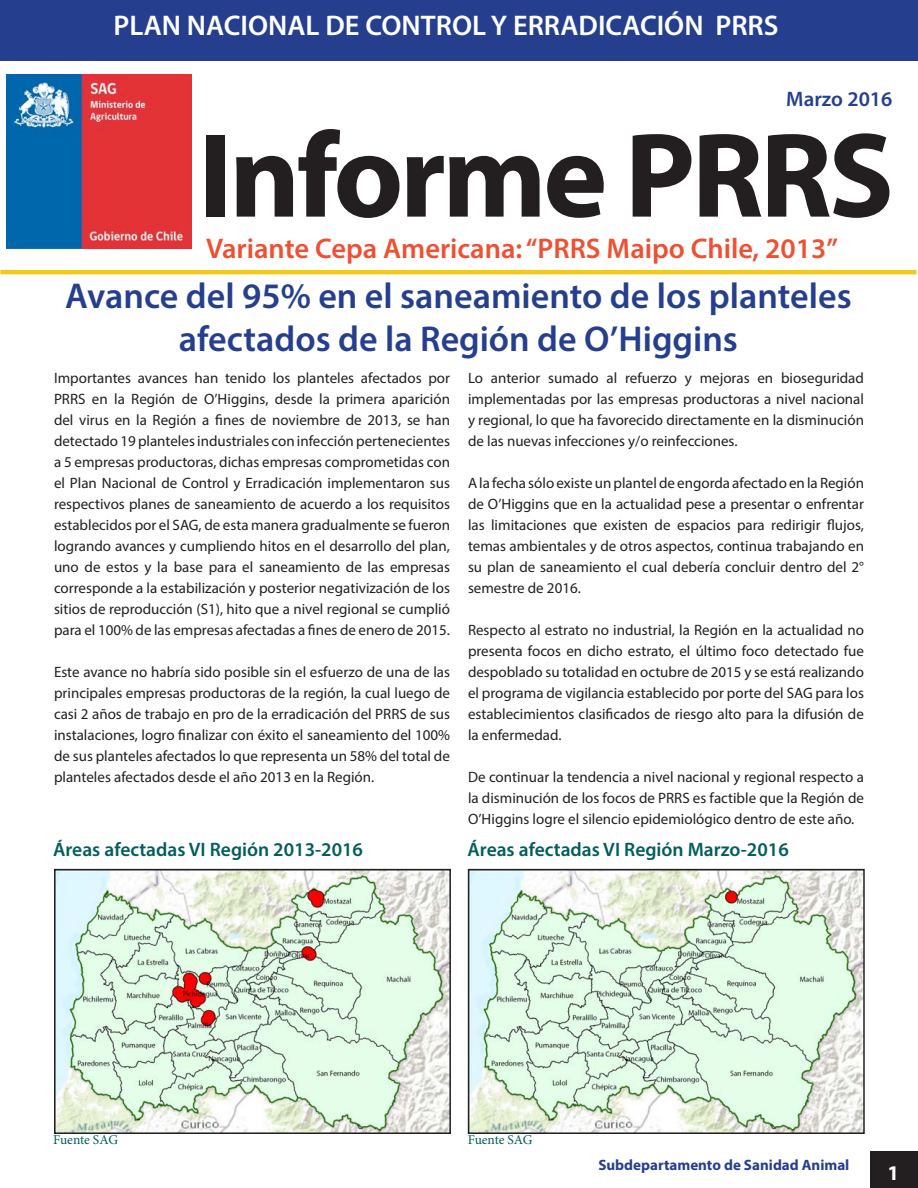
<style>
.page{position:relative;width:918px;height:1188px;background:#fff}
.page>*{position:absolute;margin:0;border:0;box-sizing:border-box;transform-origin:0 0}
.t1{font:700 121.5px "Myriad Pro";letter-spacing:-.03em;color:#231f20}
.Head_1{font:600 36px/43.5px "Myriad Pro";color:#253f8e;text-align:center}
.Tagline{font:600 28.5px "Myriad Pro";color:#ef5033}
.News_title_flash{font:600 28.5px "Myriad Pro";color:#fff}
.t2{font:600 21px "Myriad Pro";color:#253f8e}
.t3{font:700 21px "Myriad Pro";color:#fff}
.Head_1-2{font:600 19.5px "Myriad Pro";color:#005e5c}
.Body{font:15px/21px "Myriad Pro";color:#231f20;text-align:justify}
.t4{font:700 15px "Myriad Pro";color:#253f8e}
.t5{font:13.5px "Minion Pro";letter-spacing:-.005em;color:#005e5c}
</style>
<div class="page">
<div style="left:871px;top:1151px;width:47px;height:37px;background:#231f20"></div>
<div style="left:0;top:0;width:918px;height:61px;background:#253f8e"></div>
<img style="left:6px;top:75px;width:185px;height:173px">
<img style="left:57px;top:872px;width:391px;height:259px">
<div style="left:54px;top:869px;width:397px;height:265px;border:2px solid #231f20"></div>
<img style="left:471px;top:872px;width:391px;height:259px">
<div style="left:468px;top:869px;width:397px;height:265px;border:2px solid #231f20"></div>
<hr style="left:0;top:270px;width:916px;height:4px;background:#f0cb18">
<p class="News_title_flash" style="left:114px;top:7px;width:666px">PLAN NACIONAL DE CONTROL Y ERRADICACIÓN PRRS</p>
<p class="t2" style="left:786px;top:86px;width:108px">Marzo 2016</p>
<p class="t1" style="left:198px;top:96px;width:698px">Informe PRRS</p>
<p class="Tagline" style="left:206px;top:231px;width:633px">Variante Cepa Americana: “PRRS Maipo Chile, 2013”</p>
<p class="Head_1" style="left:65px;top:273px;width:788px">Avance del 95% en el saneamiento de los planteles afectados de la Región de O’Higgins</p>
<p class="Body" style="left:54px;top:367px;width:398px">Importantes avances han tenido los planteles afectados por PRRS en la Región de O’Higgins, desde la primera aparición del virus en la Región a fines de noviembre de 2013, se han detectado 19 planteles industriales con infección pertenecientes a 5 empresas productoras, dichas empresas comprometidas con el Plan Nacional de Control y Erradicación implementaron sus respectivos planes de saneamiento de acuerdo a los requisitos establecidos por el SAG, de esta manera gradualmente se fueron logrando avances y cumpliendo hitos en el desarrollo del plan, uno de estos y la base para el saneamiento de las empresas corresponde a la estabilización y posterior negativización de los sitios de reproducción (S1), hito que a nivel regional se cumplió para el 100% de las empresas afectadas a fines de enero de 2015.</p>
<p class="Body" style="left:54px;top:661px;width:398px">Este avance no habría sido posible sin el esfuerzo de una de las principales empresas productoras de la región, la cual luego de casi 2 años de trabajo en pro de la erradicación del PRRS de sus instalaciones, logro finalizar con éxito el saneamiento del 100% de sus planteles afectados lo que representa un 58% del total de planteles afectados desde el año 2013 en la Región.</p>
<p class="Body" style="left:468px;top:367px;width:398px">Lo anterior sumado al refuerzo y mejoras en bioseguridad implementadas por las empresas productoras a nivel nacional y regional, lo que ha favorecido directamente en la disminución de las nuevas infecciones y/o reinfecciones.</p>
<p class="Body" style="left:468px;top:472px;width:398px">A la fecha sólo existe un plantel de engorda afectado en la Región de O’Higgins que en la actualidad pese a presentar o enfrentar las limitaciones que existen de espacios para redirigir flujos, temas ambientales y de otros aspectos, continua trabajando en su plan de saneamiento el cual debería concluir dentro del 2° semestre de 2016.</p>
<p class="Body" style="left:468px;top:619px;width:398px">Respecto al estrato no industrial, la Región en la actualidad no presenta focos en dicho estrato, el último foco detectado fue despoblado su totalidad en octubre de 2015 y se está realizando el programa de vigilancia establecido por porte del SAG para los establecimientos clasificados de riesgo alto para la difusión de la enfermedad.</p>
<p class="Body" style="left:468px;top:766px;width:398px">De continuar la tendencia a nivel nacional y regional respecto a la disminución de los focos de PRRS es factible que la Región de O’Higgins logre el silencio epidemiológico dentro de este año.</p>
<p class="Head_1-2" style="left:53px;top:837px;width:311px">Áreas afectadas VI Región 2013-2016</p>
<p class="Head_1-2" style="left:468px;top:837px;width:323px">Áreas afectadas VI Región Marzo-2016</p>
<p class="t5" style="left:53px;top:1130px;width:66px">Fuente SAG</p>
<p class="t5" style="left:468px;top:1130px;width:66px">Fuente SAG</p>
<p class="t4" style="left:598px;top:1155px;width:253px">Subdepartamento de Sanidad Animal</p>
<p class="t3" style="left:887px;top:1160px;width:13px">1</p>
</div>
